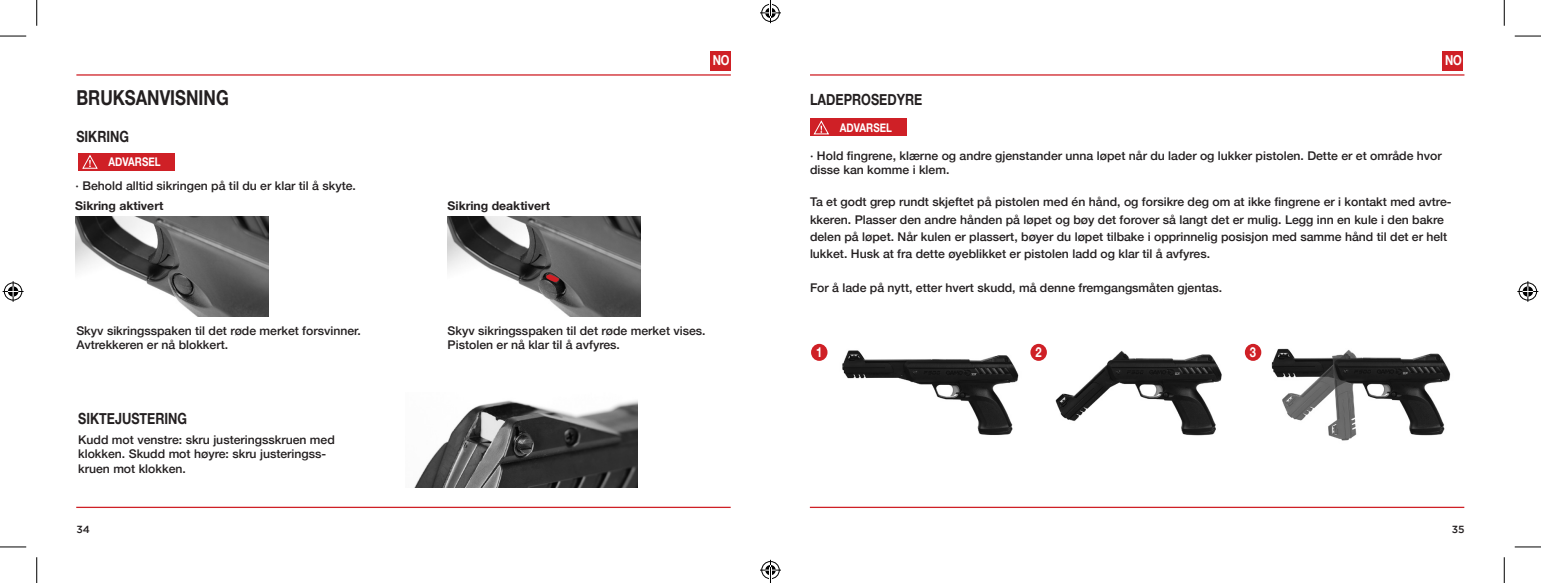
<style>
.page{position:relative;width:1541px;height:583px;background:#fff}
.page>*{position:absolute;margin:0;border:0;box-sizing:border-box;transform-origin:0 0}
.t1{font:700 20.47px "Helvetica Neue";color:#231f20;scale:.82 1}
.t2{font:700 15.53px "Helvetica Neue";color:#231f20;scale:.82 1}
.t3{font:700 13.72px "Helvetica Neue";color:#fff;scale:.82 1}
.t4{font:500 11.92px/14.4px "Helvetica Neue";color:#231f20}
.t5{font:700 11.92px "Helvetica Neue";color:#231f20}
.t6{font:700 11.92px "Helvetica Neue";color:#fff;scale:.82 1}
.t7{font:500 10.35px "Gotham";color:#231f20}
</style>
<div class="page">
<hr style="left:810px;top:74px;width:654px;height:2px;background:#cf2026">
<hr style="left:810px;top:506px;width:654px;height:1px;background:#cf2026">
<hr style="left:76px;top:74px;width:655px;height:2px;background:#cf2026">
<hr style="left:76px;top:506px;width:654px;height:1px;background:#cf2026">
<div style="left:710px;top:51px;width:21px;height:20px;background:#cf2026"></div>
<div style="left:1442px;top:51px;width:20px;height:20px;background:#cf2026"></div>
<div style="left:79px;top:153px;width:96px;height:17px;background:#cf2026"></div>
<svg style="left:82px;top:155px;width:16px;height:14px"></svg>
<img style="left:75px;top:216px;width:193px;height:100px">
<img style="left:447px;top:216px;width:193px;height:100px">
<svg style="left:546px;top:274px;width:13px;height:8px"></svg>
<img style="left:414px;top:400px;width:223px;height:87px">
<img style="left:1261px;top:348px;width:190px;height:93px">
<div style="left:811px;top:343px;width:16px;height:17px;background:#cf2026;border-radius:50%"></div>
<div style="left:1030px;top:343px;width:16px;height:17px;background:#cf2026;border-radius:50%"></div>
<div style="left:1244px;top:343px;width:17px;height:17px;background:#cf2026;border-radius:50%"></div>
<img style="left:842px;top:350px;width:177px;height:85px">
<img style="left:1055px;top:350px;width:167px;height:86px">
<div style="left:810px;top:119px;width:96px;height:17px;background:#cf2026"></div>
<svg style="left:813px;top:120px;width:16px;height:15px"></svg>
<svg style="left:0;top:36px;width:26px;height:1px"></svg>
<svg style="left:1514px;top:36px;width:26px;height:1px"></svg>
<svg style="left:0;top:546px;width:26px;height:1px"></svg>
<svg style="left:1514px;top:546px;width:26px;height:1px"></svg>
<svg style="left:36px;top:0;width:1px;height:26px"></svg>
<svg style="left:36px;top:557px;width:1px;height:25px"></svg>
<svg style="left:1503px;top:0;width:1px;height:26px"></svg>
<svg style="left:1503px;top:557px;width:1px;height:25px"></svg>
<svg style="left:3px;top:281px;width:21px;height:20px"></svg>
<svg style="left:1517px;top:281px;width:21px;height:20px"></svg>
<svg style="left:760px;top:0;width:21px;height:23px"></svg>
<svg style="left:760px;top:559px;width:21px;height:23px"></svg>
<p class="t1" style="left:76px;top:82px;width:187px">BRUKSANVISNING</p>
<p class="t2" style="left:76px;top:125px;width:66px">SIKRING</p>
<p class="t4" style="left:76px;top:177px;width:282px">· Behold alltid sikringen på til du er klar til å skyte.</p>
<p class="t6" style="left:109px;top:152px;width:65px">ADVARSEL</p>
<p class="t5" style="left:75px;top:196px;width:90px">Sikring aktivert</p>
<p class="t5" style="left:447px;top:196px;width:104px">Sikring deaktivert</p>
<p class="t3" style="left:712px;top:50px;width:22px">NO</p>
<p class="t3" style="left:1444px;top:50px;width:22px">NO</p>
<p class="t2" style="left:810px;top:87px;width:138px">LADEPROSEDYRE</p>
<p class="t6" style="left:840px;top:118px;width:65px">ADVARSEL</p>
<p class="t4" style="left:810px;top:147px;width:633px">· Hold fingrene, klærne og andre gjenstander unna løpet når du lader og lukker pistolen. Dette er et område hvor disse kan komme i klem.</p>
<p class="t4" style="left:810px;top:192px;width:643px;line-height:17.1px">Ta et godt grep rundt skjeftet på pistolen med én hånd, og forsikre deg om at ikke fingrene er i kontakt med avtre&shy;kkeren. Plasser den andre hånden på løpet og bøy det forover så langt det er mulig. Legg inn en kule i den bakre delen på løpet. Når kulen er plassert, bøyer du løpet tilbake i opprinnelig posisjon med samme hånd til det er helt lukket. Husk at fra dette øyeblikket er pistolen ladd og klar til å avfyres.</p>
<p class="t4" style="left:810px;top:280px;width:413px">For å lade på nytt, etter hvert skudd, må denne fremgangsmåten gjentas.</p>
<p class="t4" style="left:76px;top:323px;width:286px;line-height:13.7px">Skyv sikringsspaken til det røde merket forsvinner.<br>Avtrekkeren er nå blokkert.</p>
<p class="t4" style="left:447px;top:323px;width:260px;line-height:13.7px">Skyv sikringsspaken til det røde merket vises.<br>Pistolen er nå klar til å avfyres.</p>
<p class="t3" style="left:816px;top:341px;width:9px">1</p>
<p class="t3" style="left:1035px;top:341px;width:9px">2</p>
<p class="t3" style="left:1249px;top:341px;width:9px">3</p>
<p class="t2" style="left:78px;top:405px;width:134px">SIKTEJUSTERING</p>
<p class="t4" style="left:78px;top:431px;width:258px">Kudd mot venstre: skru justeringsskruen med klokken. Skudd mot høyre: skru justeringss&shy;kruen mot klokken.</p>
<p class="t7" style="left:76px;top:522px;width:15px">34</p>
<p class="t7" style="left:1451px;top:522px;width:14px">35</p>
</div>
